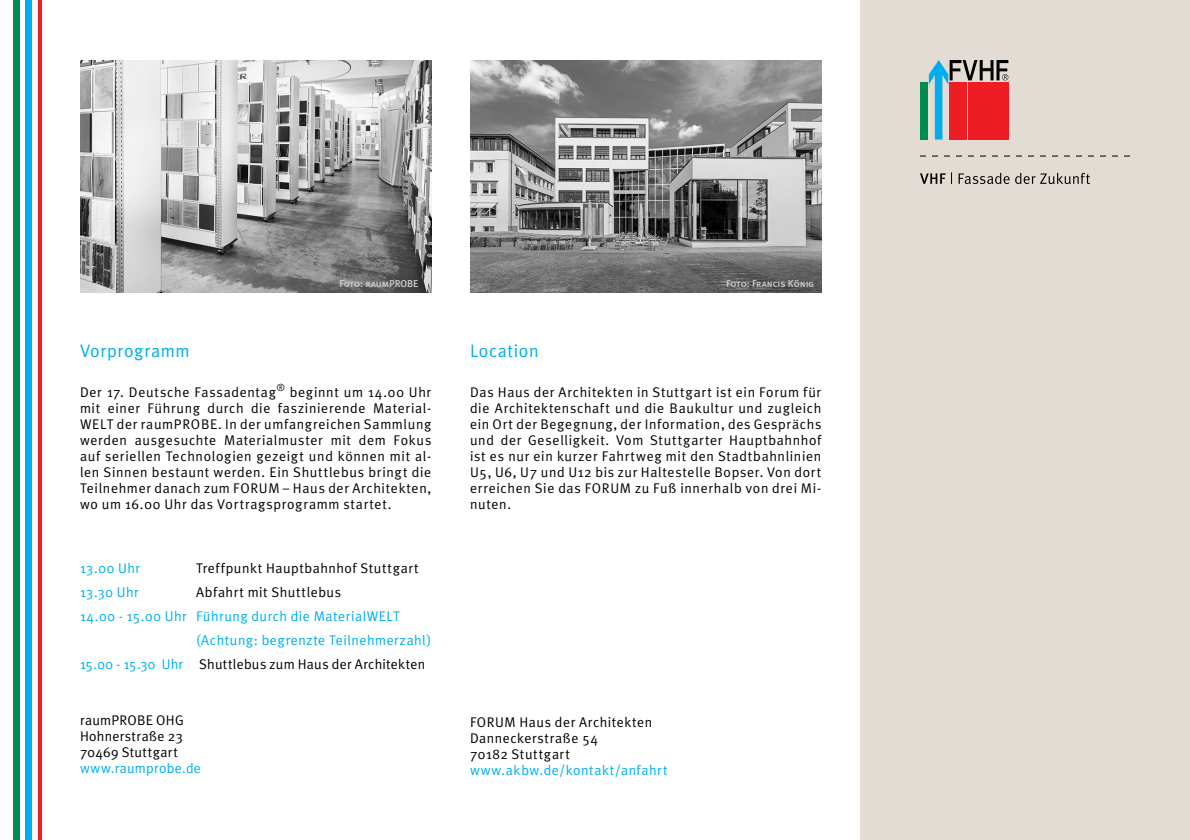
<style>
.page{position:relative;width:1190px;height:840px;background:#fff}
.page>*{position:absolute;margin:0;border:0;box-sizing:border-box;transform-origin:0 0}
.t1{font:18px "Meta Plus Normal";letter-spacing:.03em;color:#00aeef}
.t2{font:14px/16px "Meta Plus Normal";letter-spacing:.04em;color:#000;text-align:justify}
.t3{font:14px "Meta Plus Normal";letter-spacing:.035em;color:#00aeef}
.t4{font:14px "Meta Plus Normal";letter-spacing:.02em;color:#000}
.t5{font:10px "Meta Plus Medium Caps";color:#ccc}
.s1{color:#00aeef}
</style>
<div class="page">
<div style="left:860px;top:0;width:330px;height:840px;background:#e3dcd5"></div>
<div style="left:26px;top:0;width:6px;height:840px;background:#00aeef"></div>
<hr style="left:38px;top:0;width:3px;height:840px;background:#ee1d23">
<div style="left:13px;top:0;width:6px;height:840px;background:#008c4e"></div>
<svg style="left:920px;top:172px;width:170px;height:12px"></svg>
<svg style="left:920px;top:156px;width:210px;height:1px"></svg>
<div style="left:920px;top:82px;width:7px;height:58px;background:#008c4e"></div>
<svg style="left:929px;top:60px;width:79px;height:80px"></svg>
<img style="left:80px;top:60px;width:351px;height:233px">
<img style="left:470px;top:60px;width:351px;height:233px">
<p class="t5" style="left:340px;top:277px;width:80px">Foto: raumPROBE</p>
<p class="t5" style="left:726px;top:277px;width:89px">Foto: Francis König</p>
<p class="t1" style="left:80px;top:341px;width:111px">Vorprogramm</p>
<p class="t2" style="left:80px;top:384px;width:353px">Der 17. Deutsche Fassadentag<sup>®</sup> beginnt um 14.00 Uhr mit einer Führung durch die faszinierende Material-WELT der raumPROBE. In der umfangreichen Sammlung werden ausgesuchte Materialmuster mit dem Fokus auf seriellen Technologien gezeigt und können mit al&shy;len Sinnen bestaunt werden. Ein Shuttlebus bringt die Teilnehmer danach zum FORUM – Haus der Architekten, wo um 16.00 Uhr das Vortragsprogramm startet.</p>
<p class="t3" style="left:80px;top:560px;width:62px">13.00 Uhr</p>
<p class="t2" style="left:196px;top:560px;width:224px">Treffpunkt Hauptbahnhof Stuttgart</p>
<p class="t3" style="left:80px;top:584px;width:60px">13.30 Uhr</p>
<p class="t2" style="left:196px;top:584px;width:147px">Abfahrt mit Shuttlebus</p>
<p class="t3" style="left:80px;top:608px;width:321px">14.00 - 15.00 Uhr Führung durch die MaterialWELT</p>
<p class="t3" style="left:196px;top:632px;width:237px">(Achtung: begrenzte Teilnehmerzahl)</p>
<p class="t4" style="left:80px;top:656px;width:347px"><span class="s1">15.00 - 15.30 Uhr</span> Shuttlebus zum Haus der Architekten</p>
<p class="t4" style="left:80px;top:712px;width:105px">raumPROBE OHG</p>
<p class="t2" style="left:80px;top:728px;width:104px">Hohnerstraße 23</p>
<p class="t2" style="left:80px;top:744px;width:99px">70469 Stuttgart</p>
<p class="t3" style="left:80px;top:760px;width:123px">www.raumprobe.de</p>
<p class="t1" style="left:470px;top:341px;width:70px">Location</p>
<p class="t2" style="left:470px;top:384px;width:353px">Das Haus der Architekten in Stuttgart ist ein Forum für die Architektenschaft und die Baukultur und zugleich ein Ort der Begegnung, der Information, des Gesprächs und der Geselligkeit. Vom Stuttgarter Hauptbahnhof ist es nur ein kurzer Fahrtweg mit den Stadtbahnlinien U5, U6, U7 und U12 bis zur Haltestelle Bopser. Von dort erreichen Sie das FORUM zu Fuß innerhalb von drei Mi&shy;nuten.</p>
<p class="t2" style="left:470px;top:714px;width:184px">FORUM Haus der Architekten</p>
<p class="t2" style="left:470px;top:730px;width:129px">Danneckerstraße 54</p>
<p class="t2" style="left:470px;top:746px;width:101px">70182 Stuttgart</p>
<p class="t3" style="left:470px;top:762px;width:199px">www.akbw.de/kontakt/anfahrt</p>
</div>
